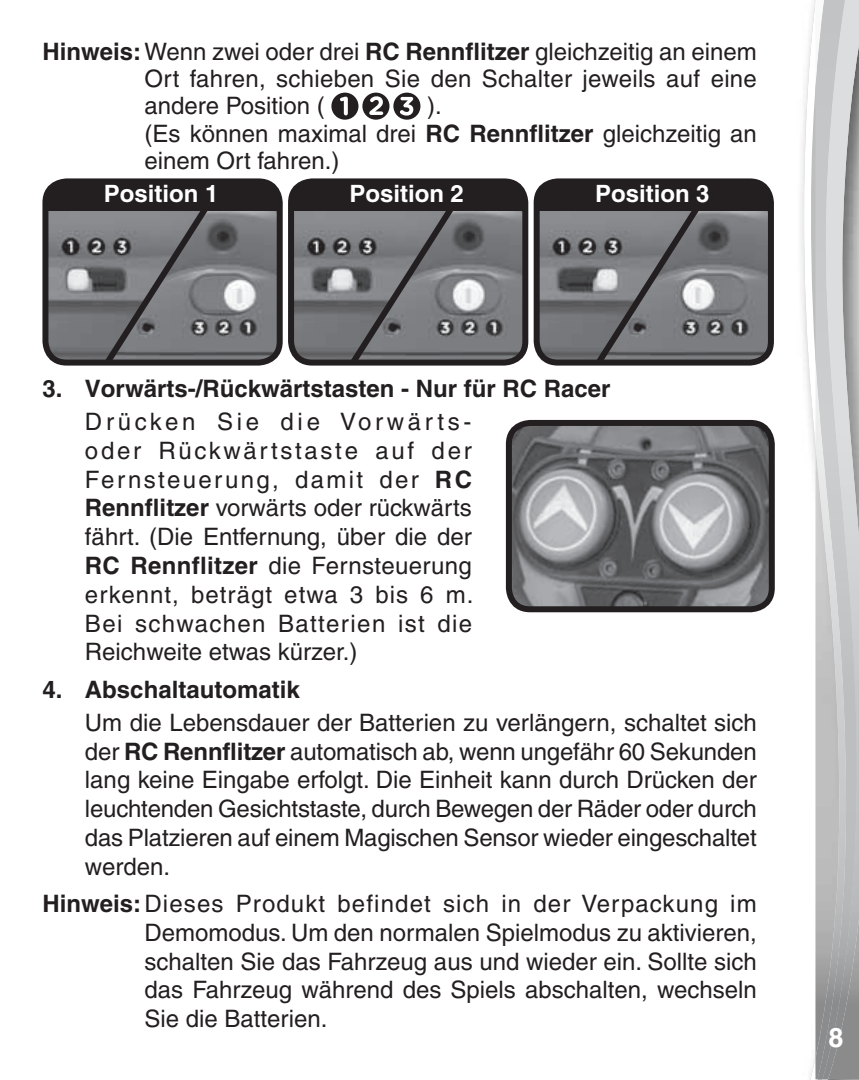
<style>
.page{position:relative;width:859px;height:1080px;background:#fff}
.page>*{position:absolute;margin:0;border:0;box-sizing:border-box;transform-origin:0 0}
.t1{font:700 27px "Helvetica";color:#fff}
.t2{font:500 24px/28.8px "Helvetica";color:#231f20;text-align:justify}
.t3{font:700 24px "Helvetica";color:#231f20}
.t4{font:700 24px "Helvetica";color:#fff}
.s1{font-weight:700}
</style>
<div class="page">
<svg style="left:803px;top:0;width:12px;height:1080px"></svg>
<svg style="left:815px;top:1079px;width:13px;height:1px"></svg>
<img style="left:858px;top:0;width:1px;height:1079px">
<img style="left:848px;top:0;width:10px;height:1079px">
<img style="left:815px;top:0;width:33px;height:1079px">
<div style="left:393px;top:93px;width:27px;height:27px;background:#231f20;border-radius:50%"></div>
<svg style="left:400px;top:97px;width:13px;height:19px"></svg>
<div style="left:331px;top:93px;width:27px;height:27px;background:#231f20;border-radius:50%"></div>
<svg style="left:340px;top:97px;width:8px;height:18px"></svg>
<div style="left:362px;top:93px;width:27px;height:27px;background:#231f20;border-radius:50%"></div>
<svg style="left:369px;top:96px;width:14px;height:19px"></svg>
<img style="left:49px;top:211px;width:46px;height:148px">
<img style="left:231px;top:211px;width:45px;height:148px">
<svg style="left:95px;top:211px;width:136px;height:148px;background:#737477"></svg>
<div style="left:45px;top:181px;width:235px;height:30px;background:#231f20"></div>
<div style="left:42px;top:178px;width:241px;height:188px;border:6px solid #231f20;border-radius:21px"></div>
<img style="left:295px;top:211px;width:46px;height:148px">
<img style="left:477px;top:211px;width:44px;height:148px">
<svg style="left:341px;top:211px;width:136px;height:148px;background:#78797b"></svg>
<div style="left:291px;top:181px;width:234px;height:30px;background:#231f20"></div>
<div style="left:288px;top:178px;width:240px;height:188px;border:6px solid #231f20;border-radius:21px"></div>
<img style="left:541px;top:211px;width:46px;height:148px">
<img style="left:723px;top:211px;width:44px;height:148px">
<svg style="left:587px;top:211px;width:136px;height:148px;background:#7a7b7d"></svg>
<div style="left:537px;top:181px;width:234px;height:30px;background:#231f20"></div>
<div style="left:534px;top:178px;width:240px;height:188px;border:6px solid #231f20;border-radius:21px"></div>
<img style="left:513px;top:427px;width:255px;height:178px">
<div style="left:506px;top:420px;width:269px;height:192px;border:6px solid #231f20;border-radius:21px"></div>
<p class="t2" style="left:144px;top:38px;width:614px;line-height:27px;text-indent:-102px"><span class="s1">Hinweis:</span>Wenn zwei oder drei <span class="s1">RC Rennflitzer</span> gleichzeitig an einem Ort fahren, schieben Sie den Schalter jeweils auf eine andere Position (</p>
<p class="t2" style="left:145px;top:91px;width:614px;line-height:27.9px;text-align:left;text-indent:283px">).<br>(Es können maximal drei <span class="s1">RC Rennflitzer</span> gleichzeitig an einem Ort fahren.)</p>
<p class="t4" style="left:104px;top:179px;width:116px">Position 1</p>
<p class="t4" style="left:350px;top:179px;width:116px">Position 2</p>
<p class="t4" style="left:595px;top:179px;width:116px">Position 3</p>
<p class="t3" style="left:42px;top:374px;width:569px">3. Vorwärts-/Rückwärtstasten - Nur für RC Racer</p>
<p class="t2" style="left:85px;top:407px;width:390px">Drücken Sie die Vorwärts&shy;oder Rückwärtstaste auf der Fernsteuerung, damit der <span class="s1">RC Rennflitzer</span> vorwärts oder rückwärts fährt. (Die Entfernung, über die der <span class="s1">RC Rennflitzer</span> die Fernsteuerung erkennt, beträgt etwa 3 bis 6 m.<br>Bei schwachen Batterien ist die Reichweite etwas kürzer.)</p>
<p class="t3" style="left:42px;top:675px;width:259px">4. Abschaltautomatik</p>
<p class="t2" style="left:85px;top:708px;width:673px">Um die Lebensdauer der Batterien zu verlängern, schaltet sich der <span class="s1">RC Rennflitzer</span> automatisch ab, wenn ungefähr 60 Sekunden lang keine Eingabe erfolgt. Die Einheit kann durch Drücken der leuchtenden Gesichtstaste, durch Bewegen der Räder oder durch das Platzieren auf einem Magischen Sensor wieder eingeschaltet werden.</p>
<p class="t2" style="left:144px;top:889px;width:614px;text-indent:-102px"><span class="s1">Hinweis:</span>Dieses Produkt befindet sich in der Verpackung im Demomodus. Um den normalen Spielmodus zu aktivieren, schalten Sie das Fahrzeug aus und wieder ein. Sollte sich das Fahrzeug während des Spiels abschalten, wechseln Sie die Batterien.</p>
<p class="t1" style="left:828px;top:1021px;width:17px">8</p>
</div>
